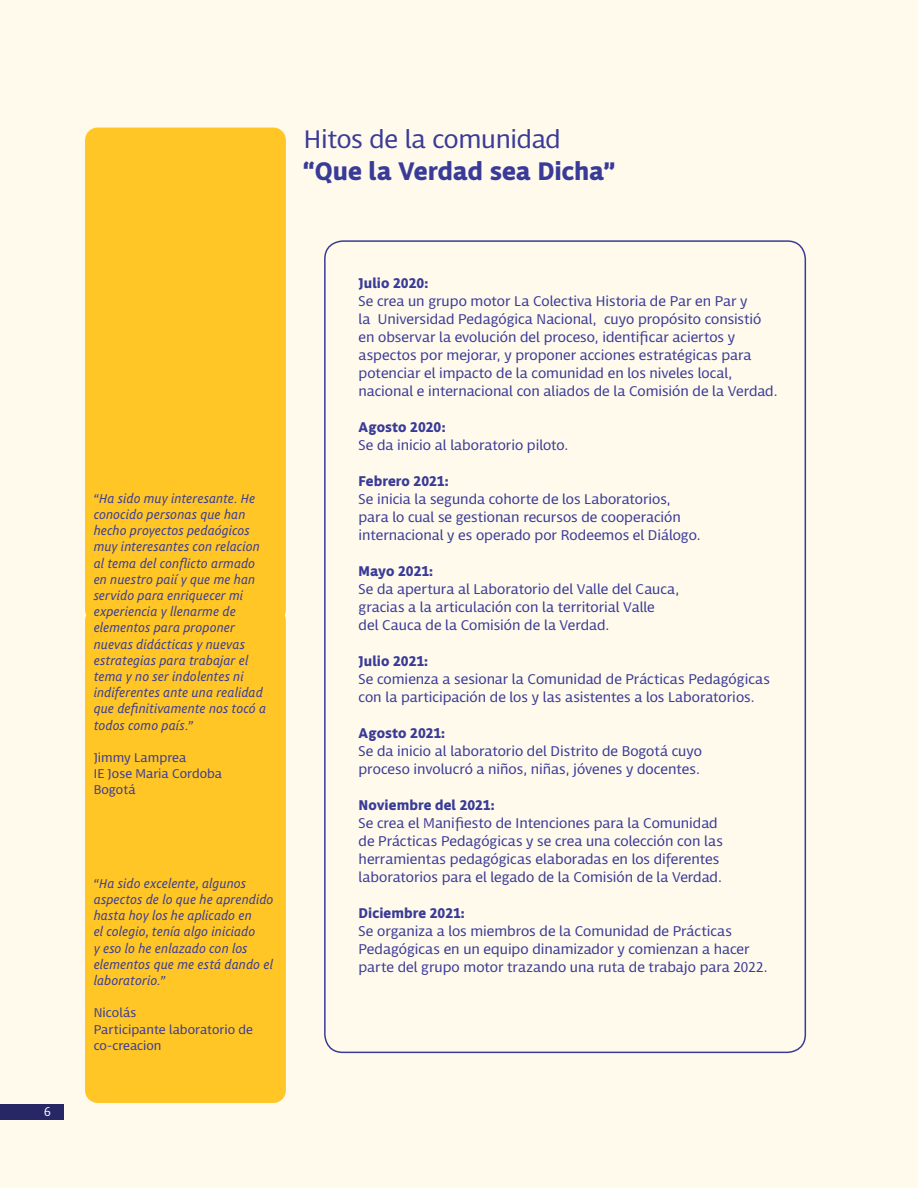
<style>
.page{position:relative;width:918px;height:1188px;background:#fffaeb}
.page>*{position:absolute;margin:0;border:0;box-sizing:border-box;transform-origin:0 0}
.t1{font:700 27px "Obliqua Sans";color:#393b98}
.t2{font:27px "Obliqua Sans";letter-spacing:-.01em;color:#393b98}
.texto{font:15px/18px "Obliqua Sans";color:#393b98}
.texto-2{font:700 15px "Obliqua Sans";letter-spacing:.005em;color:#393b98}
.t3{font:italic 13.5px/16.2px "Obliqua Sans";letter-spacing:.005em;color:#393b98}
.t4{font:13.5px/16.2px "Obliqua Sans";letter-spacing:.005em;color:#393b98}
.t5{font:13.5px "Obliqua Sans";color:#fff}
</style>
<div class="page">
<div style="left:85px;top:128px;width:201px;height:494px;background:#ffc625;border-radius:13px"></div>
<div style="left:85px;top:608px;width:201px;height:495px;background:#ffc625;border-radius:13px"></div>
<div style="left:0;top:1104px;width:64px;height:16px;background:#282765"></div>
<p class="t5" style="left:44px;top:1104px;width:8px">6</p>
<p class="t2" style="left:304px;top:124px;width:259px">Hitos de la comunidad</p>
<p class="t1" style="left:304px;top:156px;width:313px">“Que la Verdad sea Dicha”</p>
<p class="t3" style="left:94px;top:491px;width:174px">“Ha sido muy interesante. He conocido personas que han hecho proyectos pedaógicos muy interesantes con relacion al tema del conflicto armado en nuestro paií y que me han servido para enriquecer mi experiencia y llenarme de elementos para proponer nuevas didácticas y nuevas estrategias para trabajar el tema y no ser indolentes ni indiferentes ante una realidad que definitivamente nos tocó a todos como país.”</p>
<p class="t4" style="left:94px;top:750px;width:94px">Jimmy Lamprea</p>
<p class="t4" style="left:94px;top:766px;width:130px">IE Jose Maria Cordoba</p>
<p class="t4" style="left:94px;top:782px;width:43px">Bogotá</p>
<p class="t3" style="left:94px;top:876px;width:181px">“Ha sido excelente, algunos aspectos de lo que he aprendido hasta hoy los he aplicado en<br>el colegio, tenía algo iniciado<br>y eso lo he enlazado con los elementos que me está dando el laboratorio.”</p>
<p class="t4" style="left:94px;top:1005px;width:44px">Nicolás</p>
<p class="t4" style="left:94px;top:1021px;width:161px">Participante laboratorio de co-creacion</p>
<p class="texto-2" style="left:359px;top:275px;width:71px">Julio 2020:</p>
<p class="texto" style="left:359px;top:292px;width:420px">Se crea un grupo motor La Colectiva Historia de Par en Par y<br>la Universidad Pedagógica Nacional, cuyo propósito consistió en observar la evolución del proceso, identificar aciertos y aspectos por mejorar, y proponer acciones estratégicas para potenciar el impacto de la comunidad en los niveles local, nacional e internacional con aliados de la Comisión de la Verdad.</p>
<p class="texto-2" style="left:359px;top:419px;width:88px">Agosto 2020:</p>
<p class="texto" style="left:359px;top:436px;width:211px">Se da inicio al laboratorio piloto.</p>
<p class="texto-2" style="left:359px;top:473px;width:91px">Febrero 2021:</p>
<p class="texto" style="left:359px;top:490px;width:343px">Se inicia la segunda cohorte de los Laboratorios, para lo cual se gestionan recursos de cooperación internacional y es operado por Rodeemos el Diálogo.</p>
<p class="texto-2" style="left:359px;top:563px;width:76px">Mayo 2021:</p>
<p class="texto" style="left:359px;top:580px;width:322px">Se da apertura al Laboratorio del Valle del Cauca, gracias a la articulación con la territorial Valle<br>del Cauca de la Comisión de la Verdad.</p>
<p class="texto-2" style="left:359px;top:653px;width:71px">Julio 2021:</p>
<p class="texto" style="left:359px;top:670px;width:413px">Se comienza a sesionar la Comunidad de Prácticas Pedagógicas con la participación de los y las asistentes a los Laboratorios.</p>
<p class="texto-2" style="left:359px;top:725px;width:88px">Agosto 2021:</p>
<p class="texto" style="left:359px;top:742px;width:345px">Se da inicio al laboratorio del Distrito de Bogotá cuyo proceso involucró a niños, niñas, jóvenes y docentes.</p>
<p class="texto-2" style="left:359px;top:797px;width:138px">Noviembre del 2021:</p>
<p class="texto" style="left:359px;top:814px;width:366px">Se crea el Manifiesto de Intenciones para la Comunidad de Prácticas Pedagógicas y se crea una colección con las herramientas pedagógicas elaboradas en los diferentes laboratorios para el legado de la Comisión de la Verdad.</p>
<p class="texto-2" style="left:359px;top:905px;width:108px">Diciembre 2021:</p>
<p class="texto" style="left:359px;top:922px;width:411px">Se organiza a los miembros de la Comunidad de Prácticas<br>Pedagógicas en un equipo dinamizador y comienzan a hacer parte del grupo motor trazando una ruta de trabajo para 2022.</p>
</div>
